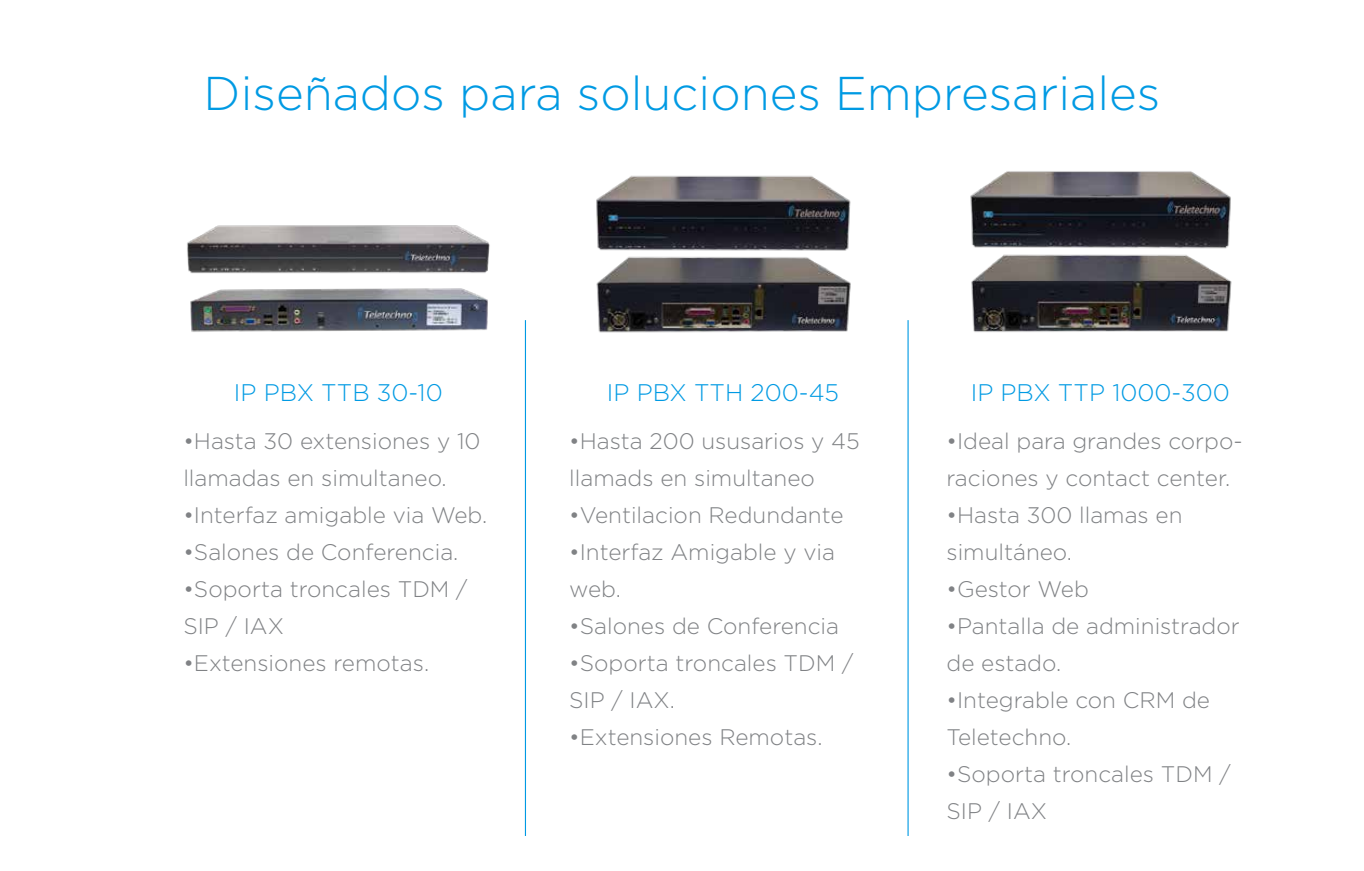
<style>
.page{position:relative;width:1364px;height:871px;background:#fff}
.page>*{position:absolute;margin:0;border:0;box-sizing:border-box;transform-origin:0 0}
.t1{font:300 47.4px "Gotham";color:#009ae3}
.t2{font:300 24px "Gotham";color:#009ae3}
.t3{font:300 22.5px/37px "Gotham";color:#808285}
</style>
<div class="page">
<img style="left:187px;top:225px;width:303px;height:107px">
<img style="left:596px;top:175px;width:255px;height:158px">
<img style="left:970px;top:171px;width:262px;height:161px">
<hr style="left:525px;top:320px;width:1px;height:516px;background:#009ae3">
<hr style="left:907px;top:320px;width:1px;height:516px;background:#009ae3">
<h1 class="t1" style="left:204px;top:68px;width:958px">Diseñados para soluciones Empresariales</h1>
<p class="t2" style="left:234px;top:379px;width:210px">IP PBX TTB 30-10</p>
<p class="t2" style="left:607px;top:379px;width:234px">IP PBX TTH 200-45</p>
<p class="t2" style="left:970px;top:379px;width:260px">IP PBX TTP 1000-300</p>
<p class="t3" style="left:183px;top:422px;width:299px">•Hasta 30 extensiones y 10 llamadas en simultaneo.</p>
<p class="t3" style="left:183px;top:496px;width:305px">•Interfaz amigable via Web.</p>
<p class="t3" style="left:183px;top:533px;width:277px">•Salones de Conferencia.</p>
<p class="t3" style="left:183px;top:570px;width:286px">•Soporta troncales TDM /<br>SIP / IAX</p>
<p class="t3" style="left:183px;top:644px;width:247px">•Extensiones remotas.</p>
<p class="t3" style="left:946px;top:422px;width:298px">•Ideal para grandes corpo&shy;raciones y contact center.</p>
<p class="t3" style="left:946px;top:496px;width:237px">•Hasta 300 llamas en simultáneo.</p>
<p class="t3" style="left:946px;top:570px;width:144px">•Gestor Web</p>
<p class="t3" style="left:946px;top:607px;width:295px">•Pantalla de administrador de estado.</p>
<p class="t3" style="left:946px;top:681px;width:265px">•Integrable con CRM de<br>Teletechno.</p>
<p class="t3" style="left:946px;top:755px;width:286px">•Soporta troncales TDM /<br>SIP / IAX</p>
<p class="t3" style="left:569px;top:422px;width:292px">•Hasta 200 ususarios y 45 llamads en simultaneo</p>
<p class="t3" style="left:569px;top:496px;width:276px">•Ventilacion Redundante</p>
<p class="t3" style="left:569px;top:533px;width:267px">•Interfaz Amigable y via web.</p>
<p class="t3" style="left:569px;top:607px;width:271px">•Salones de Conferencia</p>
<p class="t3" style="left:569px;top:644px;width:286px">•Soporta troncales TDM /<br>SIP / IAX.</p>
<p class="t3" style="left:569px;top:718px;width:255px">•Extensiones Remotas.</p>
</div>
